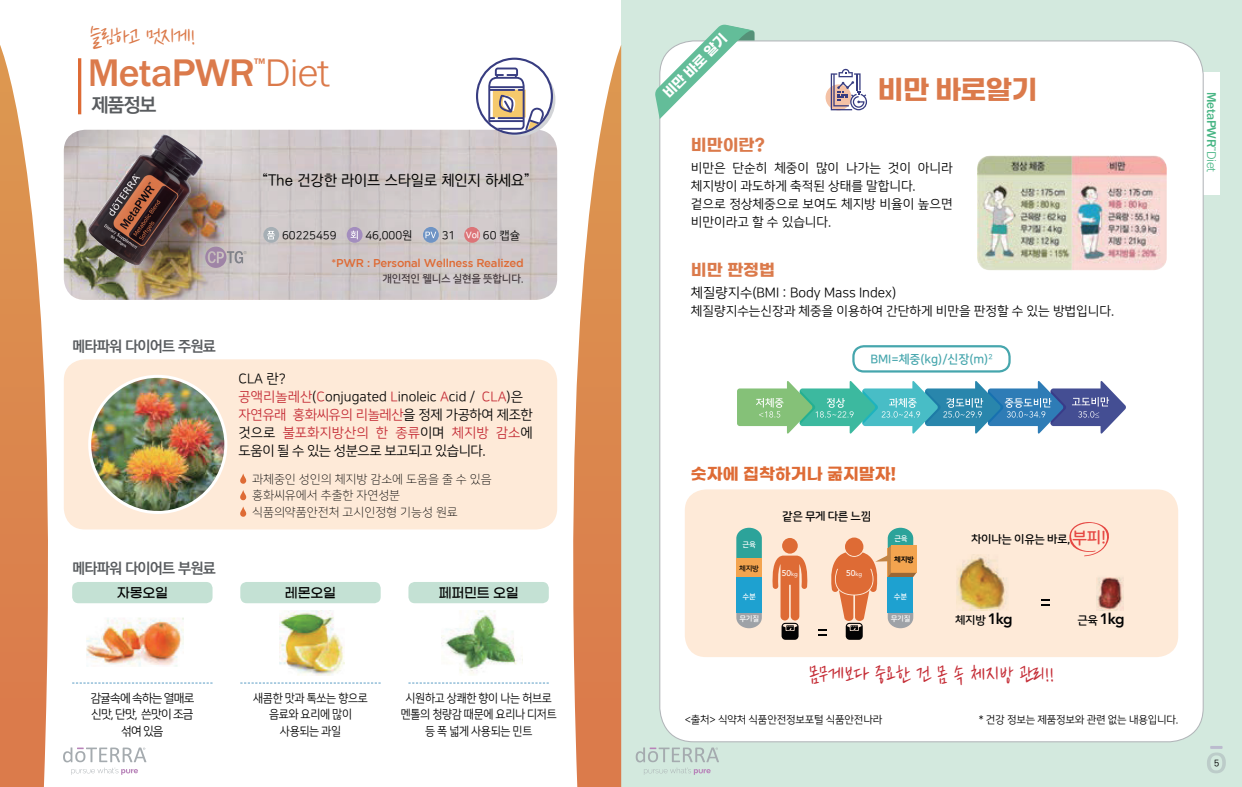
<style>
.page{position:relative;width:1242px;height:787px;background:#fff}
.page>*{position:absolute;margin:0;border:0;box-sizing:border-box;transform-origin:0 0}
.t1{font:500 39.9px "Franklin Gothic URW";letter-spacing:-.02em;color:#db7a4b}
.t2{font:27px "Gmarket Sans TTF Bold";letter-spacing:-.02em;color:#db7a4b}
.t3{font:24px "Cafe 24 Shiningstar";letter-spacing:-.03em;color:#db7a4b}
.t4{font:22.5px "Cafe 24 Shiningstar";color:#c52e37}
.t5{font:700 19.5px "Ko Pub Dotum";color:#595c5f}
.t6{font:16.5px "Gmarket Sans TTF Bold";color:#de6b35}
.t7{font:16.5px "Gmarket Sans TTF Bold";color:#db7a4b}
.t8{font:700 15px "Ko Pub Dotum";letter-spacing:-.05em;color:#595c5f}
.t9{font:500 15px "Ko Pub Dotum";color:#030303}
.t10{font:800 15px "Avenir LT Std";color:#030303}
.t11{font:500 14.4px "Franklin Gothic URW";color:#db7a4b}
.t12{font:13.5px/18px "Nanum Square OTFR";color:#030303}
.t13{font:13.5px "Gmarket Sans TTF Medium";letter-spacing:-.02em;color:#030303}
.t14{font:13.5px "Gmarket Sans TTF Bold";color:#fff}
.t15{font:500 13.2px "Franklin Gothic URW";letter-spacing:-.02em;color:#47b584}
.t16{font:12.75px/18px "Nanum Square OTFR";color:#030303}
.t17{font:12px/16.5px "Nanum Square OTFR";letter-spacing:-.03em;color:#030303;text-align:center;scale:.92 1}
.t18{font:12px/16.5px "Nanum Square OTFL";color:#030303}
.t19{font:12px/16.5px "Nanum Square OTFR";letter-spacing:-.07em;color:#030303;text-align:center}
.t20{font:12px "Nanum Square OTFB";color:#46a6ad}
.t21{font:11.7px "Nanum Square Round OTFB";letter-spacing:-.04em;color:#030303}
.t22{font:500 11.4px "Gotham";letter-spacing:-.02em;color:#de6b35}
.t23{font:11.4px "Nanum Square OTFR";color:#030303}
.t24{font:10.5px "Nanum Square OTFR";letter-spacing:-.02em;color:#030303}
.t25{font:10.5px "Nanum Square OTFB";letter-spacing:-.02em;color:#41373b}
.t26{font:500 9px "Ko Pub Dotum";color:#030303}
.t27{font:500 8.4px "Avenir LT Std";color:#fff}
.t28{font:7.5px "Nanum Square Round OTFB";letter-spacing:-.05em;color:#fff}
.t29{font:7.5px "Nanum Square Round OTFB";letter-spacing:-.05em;color:#030303}
.t30{font:7.5px "Nanum Square Round OTFEB";color:#030303}
.t31{font:500 4.8px "Franklin Gothic URW";color:#47b584}
.s1{font-weight:300}
.s2{font-family:"Nanum Square OTFB";font-size:9px;color:#fff}
.s3{color:#c52e37}
.s4{font-size:16.65px;color:#e64843}
.s5{font-weight:400;font-size:6px}
.s6{font-family:"Avenir LT Std";font-weight:800;font-size:15px}
.s7{font-family:"Nanum Square Round OTFB";font-weight:400;font-size:11.7px}
</style>
<div class="page">
<div style="left:621px;top:0;width:621px;height:787px;background:#d3e9de"></div>
<div style="left:1203px;top:72px;width:16px;height:122px;background:#fff"></div>
<div style="left:660px;top:41px;width:543px;height:700px;background:#fff;border-radius:34px"></div>
<svg style="left:1207px;top:746px;width:18px;height:27px"></svg>
<img style="left:227px;top:130px;width:329px;height:170px">
<svg style="left:483px;top:64px;width:72px;height:72px"></svg>
<img style="left:977px;top:156px;width:189px;height:114px">
<div style="left:72px;top:582px;width:140px;height:21px;background:#c4e1d4;border-radius:6px"></div>
<div style="left:240px;top:582px;width:141px;height:21px;background:#c4e1d4;border-radius:6px"></div>
<div style="left:408px;top:582px;width:141px;height:21px;background:#c4e1d4;border-radius:6px"></div>
<svg style="left:72px;top:682px;width:140px;height:1px"></svg>
<svg style="left:240px;top:682px;width:141px;height:1px"></svg>
<svg style="left:408px;top:682px;width:141px;height:1px"></svg>
<img style="left:87px;top:617px;width:96px;height:49px">
<img style="left:280px;top:610px;width:65px;height:65px">
<img style="left:441px;top:610px;width:76px;height:65px">
<div style="left:685px;top:489px;width:493px;height:168px;background:#feead8;border-radius:21px"></div>
<svg style="left:1069px;top:522px;width:40px;height:34px"></svg>
<svg style="left:1041px;top:599px;width:8px;height:6px"></svg>
<svg style="left:736px;top:527px;width:26px;height:31px"></svg>
<svg style="left:736px;top:612px;width:26px;height:16px"></svg>
<div style="left:736px;top:558px;width:26px;height:19px;background:#f3a44f"></div>
<div style="left:736px;top:577px;width:26px;height:35px;background:#1ea1d0"></div>
<div style="left:782px;top:538px;width:15px;height:15px;background:#de6b35;border-radius:50%"></div>
<svg style="left:772px;top:555px;width:36px;height:85px"></svg>
<svg style="left:818px;top:527px;width:98px;height:113px"></svg>
<div style="left:64px;top:359px;width:493px;height:170px;background:#feead8;border-radius:21px"></div>
<svg style="left:240px;top:473px;width:6px;height:11px"></svg>
<svg style="left:240px;top:490px;width:6px;height:10px"></svg>
<svg style="left:240px;top:506px;width:6px;height:11px"></svg>
<img style="left:92px;top:376px;width:134px;height:136px">
<div style="left:88px;top:375px;width:139px;height:139px;border:3px solid #fff;border-radius:50%"></div>
<svg style="left:655px;top:24px;width:99px;height:95px"></svg>
<svg style="left:825px;top:84px;width:26px;height:26px"></svg>
<svg style="left:830px;top:69px;width:37px;height:41px"></svg>
<hr style="left:78px;top:58px;width:3px;height:56px;background:#de6b35">
<svg style="left:477px;top:59px;width:75px;height:75px"></svg>
<svg style="left:488px;top:68px;width:56px;height:64px"></svg>
<div style="left:476px;top:58px;width:77px;height:77px;border:2px solid #383d81;border-radius:50%"></div>
<img style="left:956px;top:554px;width:51px;height:56px">
<img style="left:1096px;top:577px;width:27px;height:33px">
<div style="left:852px;top:345px;width:158px;height:27px;border:2px solid #46a6ad;border-radius:10px"></div>
<svg style="left:227px;top:247px;width:20px;height:21px"></svg>
<svg style="left:737px;top:381px;width:389px;height:53px"></svg>
<img style="left:65px;top:114px;width:162px;height:186px">
<svg style="left:65px;top:747px;width:81px;height:27px"></svg>
<svg style="left:635px;top:747px;width:84px;height:27px"></svg>
<div style="left:263px;top:227px;width:16px;height:16px;background:#a6afb5;border-radius:50%"></div>
<svg style="left:267px;top:231px;width:8px;height:8px"></svg>
<div style="left:347px;top:227px;width:15px;height:16px;background:#a38dbe;border-radius:50%"></div>
<svg style="left:351px;top:231px;width:7px;height:8px"></svg>
<svg style="left:423px;top:227px;width:16px;height:16px"></svg>
<svg style="left:425px;top:232px;width:11px;height:6px"></svg>
<div style="left:464px;top:227px;width:16px;height:16px;background:#dc7478;border-radius:50%"></div>
<svg style="left:0;top:45px;width:65px;height:742px"></svg>
<svg style="left:556px;top:45px;width:65px;height:742px"></svg>
<h3 class="t3" style="left:90px;top:24px;width:107px">슬림하고 멋지게!</h3>
<p class="t11" style="left:254px;top:54px;width:13px">™</p>
<h1 class="t1" style="left:88px;top:48px;width:243px">MetaPWR <span class="s1">Diet</span></h1>
<h3 class="t5" style="left:91px;top:95px;width:67px">제품정보</h3>
<p class="t8" style="left:72px;top:338px;width:145px">메타파워 다이어트 주원료</p>
<p class="t9" style="left:262px;top:173px;width:270px">“The 건강한 라이프 스타일로 체인지 하세요”</p>
<p class="t23" style="left:282px;top:229px;width:56px">60225459</p>
<p class="t23" style="left:365px;top:229px;width:49px">46,000원</p>
<p class="t23" style="left:442px;top:229px;width:80px">31 <span class="s2">Vol</span> 60 캡슐</p>
<p class="t22" style="left:331px;top:257px;width:194px">*PWR : Personal Wellness Realized</p>
<p class="t25" style="left:382px;top:273px;width:143px">개인적인 웰니스 실현을 뜻합니다.</p>
<p class="t12" style="left:238px;top:370px;width:296px">CLA 란?<br><span class="s3">공액리놀레산</span>(<span class="s3">C</span>onjugated <span class="s3">L</span>inoleic <span class="s3">A</span>cid / <span class="s3">CLA</span>)은 <span class="s3">자연유래 홍화씨유의 리놀레산</span>을 정제 가공하여 제조한 것으로 <span class="s3">불포화지방산의 한 종류</span>이며 <span class="s3">체지방 감소</span>에 도움이 될 수 있는 성분으로 보고되고 있습니다.</p>
<p class="t18" style="left:252px;top:471px;width:241px">과체중인 성인의 체지방 감소에 도움을 줄 수 있음 홍화씨유에서 추출한 자연성분<br>식품의약품안전처 고시인정형 기능성 원료</p>
<p class="t8" style="left:72px;top:561px;width:145px">메타파워 다이어트 부원료</p>
<p class="t13" style="left:117px;top:586px;width:53px">자몽오일</p>
<p class="t13" style="left:285px;top:586px;width:53px">레몬오일</p>
<p class="t13" style="left:439px;top:586px;width:82px">페퍼민트 오일</p>
<p class="t19" style="left:90px;top:690px;width:105px">감귤속에 속하는 열매로 신맛, 단맛, 쓴맛이 조금 섞여 있음</p>
<p class="t17" style="left:253px;top:690px;width:126px">새콤한 맛과 톡쏘는 향으로 음료와 요리에 많이 사용되는 과일</p>
<p class="t17" style="left:401px;top:690px;width:171px">시원하고 상쾌한 향이 나는 허브로 멘톨의 청량감 때문에 요리나 디저트 등 폭 넓게 사용되는 민트</p>
<p class="t14" style="left:660px;top:90px;width:85px;rotate:-45deg">비만 바로 알기</p>
<h2 class="t2" style="left:877px;top:74px;width:161px">비만 바로알기</h2>
<p class="t7" style="left:691px;top:136px;width:76px">비만이란?</p>
<p class="t16" style="left:691px;top:160px;width:263px">비만은 단순히 체중이 많이 나가는 것이 아니라 체지방이 과도하게 축적된 상태를 말합니다. 겉으로 정상체중으로 보여도 체지방 비율이 높으면 비만이라고 할 수 있습니다.</p>
<p class="t7" style="left:691px;top:261px;width:85px">비만 판정법</p>
<p class="t12" style="left:691px;top:284px;width:207px">체질량지수(BMI : Body Mass Index)</p>
<p class="t16" style="left:691px;top:303px;width:425px">체질량지수는신장과 체중을 이용하여 간단하게 비만을 판정할 수 있는 방법입니다.</p>
<p class="t20" style="left:870px;top:353px;width:124px">BMI=체중(kg)/신장(m)<sup>2</sup></p>
<p class="t15" style="left:1219px;top:92px;width:82px;rotate:90deg">MetaPWR <span class="s1">Diet</span></p>
<p class="t31" style="left:1217px;top:147px;width:5px;rotate:90deg">™</p>
<p class="t6" style="left:691px;top:465px;width:206px">숫자에 집착하거나 굶지말자!</p>
<p class="t21" style="left:782px;top:510px;width:91px">같은 무게 다른 느낌</p>
<p class="t28" style="left:742px;top:540px;width:15px">근육</p>
<p class="t28" style="left:894px;top:534px;width:15px">근육</p>
<p class="t21" style="left:971px;top:533px;width:136px">차이나는 이유는 바로, <span class="s4">부피!</span></p>
<p class="t29" style="left:739px;top:564px;width:21px">체지방</p>
<p class="t27" style="left:782px;top:568px;width:18px">50<span class="s5">kg</span></p>
<p class="t27" style="left:846px;top:568px;width:18px">50<span class="s5">kg</span></p>
<p class="t30" style="left:894px;top:555px;width:21px">체지방</p>
<p class="t29" style="left:890px;top:559px;width:21px">체지방</p>
<p class="t28" style="left:742px;top:592px;width:15px">수분</p>
<p class="t28" style="left:739px;top:614px;width:21px">무기질</p>
<p class="t28" style="left:894px;top:592px;width:15px">수분</p>
<p class="t28" style="left:891px;top:614px;width:21px">무기질</p>
<p class="t21" style="left:955px;top:613px;width:59px">체지방 <span class="s6">1kg</span></p>
<p class="t10" style="left:1077px;top:609px;width:49px"><span class="s7">근육</span> 1kg</p>
<h3 class="t4" style="left:808px;top:661px;width:247px">몸무게보다 중요한 건 몸 속 체지방 관리!!</h3>
<p class="t24" style="left:685px;top:714px;width:199px">&lt;출처&gt; 식약처 식품안전정보포털 식품안전나라</p>
<p class="t24" style="left:979px;top:714px;width:201px">* 건강 정보는 제품정보와 관련 없는 내용입니다.</p>
<p class="t26" style="left:1214px;top:758px;width:7px">5</p>
</div>
